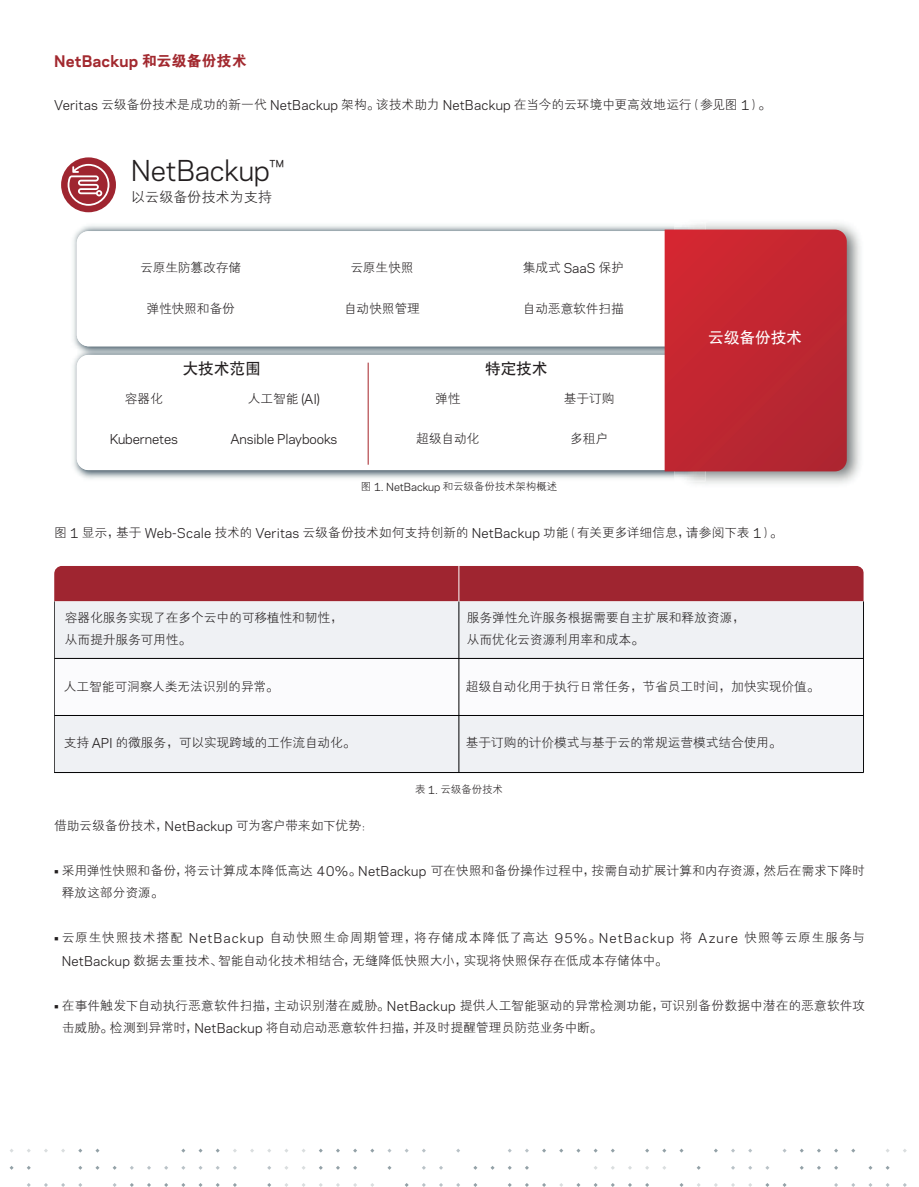
<style>
.page{position:relative;width:919px;height:1187px;background:#fff}
.page>*{position:absolute;margin:0;border:0;box-sizing:border-box;transform-origin:0 0}
.t1{font:27px "Polaris";letter-spacing:-.01em;color:#231f20}
.t2{font:15.75px "FZHTJW GB1 0";letter-spacing:-.01em;color:#231f20}
.t3{font:15.75px "FZHTJW GB1 0";letter-spacing:-.01em;color:#fff}
.t4{font:700 15px "Polaris";letter-spacing:.01em;color:#a2292f}
.t5{font:14.25px "FZXH1 JW GB1 0";letter-spacing:-.01em;color:#231f20}
.t6{font:12.75px/22.5px "FZXH1 JW GB1 0";letter-spacing:-.01em;color:#231f20}
.t7{font:12.75px/22.5px "FZXH1 JW GB1 0";letter-spacing:.025em;color:#231f20}
.t8{font:12.75px "Polaris";letter-spacing:-.01em;color:#231f20}
.t9{font:10.5px "FZXH1 JW GB1 0";letter-spacing:-.01em;color:#231f20}
.s1{font-family:"FZDHTJW GB1 0";font-weight:400}
.s2{font-family:"Polaris"}
</style>
<div class="page">
<img style="left:73px;top:225px;width:601px;height:254px">
<div style="left:77px;top:231px;width:614px;height:115px;background:#fff;border-radius:12px"></div>
<div style="left:77px;top:355px;width:614px;height:115px;background:#fff;border-radius:12px"></div>
<hr style="left:368px;top:362px;width:1px;height:102px;background:#a52227">
<img style="left:674px;top:223px;width:187px;height:261px">
<svg style="left:664px;top:229px;width:182px;height:242px;background:#c12732"></svg>
<div style="left:61px;top:157px;width:55px;height:55px;background:#9f2530;border-radius:50%"></div>
<svg style="left:68px;top:164px;width:41px;height:42px"></svg>
<div style="left:54px;top:566px;width:809px;height:35px;background:#9f2530"></div>
<svg style="left:54px;top:601px;width:809px;height:171px"></svg>
<hr style="left:54px;top:658px;width:405px;height:1px;background:#000001">
<hr style="left:459px;top:658px;width:404px;height:1px;background:#000001">
<hr style="left:54px;top:715px;width:405px;height:1px;background:#000001">
<hr style="left:459px;top:715px;width:404px;height:1px;background:#000001">
<hr style="left:54px;top:772px;width:405px;height:1px;background:#000001">
<hr style="left:459px;top:772px;width:404px;height:1px;background:#000001">
<hr style="left:458px;top:566px;width:1px;height:35px;background:#fff">
<svg style="left:645px;top:1148px;width:4px;height:4px"></svg>
<svg style="left:542px;top:1148px;width:4px;height:4px"></svg>
<svg style="left:353px;top:1148px;width:4px;height:4px"></svg>
<svg style="left:834px;top:1148px;width:4px;height:4px"></svg>
<p class="t4" style="left:54px;top:50px;width:194px">NetBackup <span class="s1">和云级备份技术</span></p>
<p class="t6" style="left:54px;top:94px;width:718px"><span class="s2">Veritas</span> 云级备份技术是成功的新一代 <span class="s2">NetBackup</span> 架构。该技术助力 <span class="s2">NetBackup</span> 在当今的云环境中更高效地运行（参见图 <span class="s2">1</span>）。</p>
<h1 class="t1" style="left:131px;top:150px;width:155px">NetBackup™</h1>
<p class="t5" style="left:131px;top:189px;width:143px">以云级备份技术为支持</p>
<p class="t6" style="left:140px;top:257px;width:103px">云原生防篡改存储</p>
<p class="t6" style="left:146px;top:297px;width:90px">弹性快照和备份</p>
<p class="t6" style="left:350px;top:257px;width:65px">云原生快照</p>
<p class="t6" style="left:344px;top:297px;width:77px">自动快照管理</p>
<p class="t6" style="left:522px;top:257px;width:103px">集成式 <span class="s2">SaaS</span> 保护</p>
<p class="t6" style="left:522px;top:297px;width:103px">自动恶意软件扫描</p>
<p class="t2" style="left:183px;top:360px;width:80px">大技术范围</p>
<p class="t2" style="left:485px;top:360px;width:64px">特定技术</p>
<p class="t6" style="left:125px;top:387px;width:39px">容器化</p>
<p class="t8" style="left:110px;top:429px;width:70px">Kubernetes</p>
<p class="t6" style="left:248px;top:387px;width:74px">人工智能 <span class="s2">(AI)</span></p>
<p class="t8" style="left:230px;top:429px;width:108px">Ansible Playbooks</p>
<p class="t6" style="left:435px;top:387px;width:27px">弹性</p>
<p class="t6" style="left:416px;top:428px;width:65px">超级自动化</p>
<p class="t6" style="left:564px;top:387px;width:52px">基于订购</p>
<p class="t6" style="left:570px;top:428px;width:39px">多租户</p>
<p class="t9" style="left:361px;top:481px;width:198px">图 <span class="s2">1. NetBackup</span> 和云级备份技术架构概述</p>
<p class="t3" style="left:708px;top:329px;width:95px">云级备份技术</p>
<p class="t6" style="left:54px;top:521px;width:730px">图 <span class="s2">1</span> 显示，基于 <span class="s2">Web-Scale</span> 技术的 <span class="s2">Veritas</span> 云级备份技术如何支持创新的 <span class="s2">NetBackup</span> 功能（有关更多详细信息，请参阅下表 <span class="s2">1</span>）。</p>
<p class="t6" style="left:65px;top:606px;width:279px">容器化服务实现了在多个云中的可移植性和韧性，从而提升服务可用性。</p>
<p class="t6" style="left:467px;top:606px;width:279px">服务弹性允许服务根据需要自主扩展和释放资源，从而优化云资源利用率和成本。</p>
<p class="t6" style="left:64px;top:675px;width:216px">人工智能可洞察人类无法识别的异常。</p>
<p class="t6" style="left:466px;top:675px;width:355px">超级自动化用于执行日常任务，节省员工时间，加快实现价值。</p>
<p class="t6" style="left:64px;top:732px;width:293px">支持 <span class="s2">API</span> 的微服务，可以实现跨域的工作流自动化。</p>
<p class="t6" style="left:466px;top:732px;width:317px">基于订购的计价模式与基于云的常规运营模式结合使用。</p>
<p class="t9" style="left:415px;top:783px;width:89px">表 <span class="s2">1.</span> 云级备份技术</p>
<p class="t6" style="left:54px;top:814px;width:320px">借助云级备份技术，<span class="s2">NetBackup</span> 可为客户带来如下优势：</p>
<p class="t6" style="left:62px;top:859px;width:804px;text-indent:-8px"><span class="s2">•</span> 采用弹性快照和备份，将云计算成本降低高达 <span class="s2">40%</span>。<span class="s2">NetBackup</span> 可在快照和备份操作过程中，按需自动扩展计算和内存资源，然后在需求下降时释放这部分资源。</p>
<p class="t7" style="left:62px;top:926px;width:804px;text-indent:-8px"><span class="s2">•</span> 云原生快照技术搭配 <span class="s2">NetBackup</span> 自动快照生命周期管理，将存储成本降低了高达 <span class="s2">95%</span>。<span class="s2">NetBackup</span> 将 <span class="s2">Azure</span> 快照等云原生服务与<br><span class="s2">NetBackup</span> 数据去重技术、智能自动化技术相结合，无缝降低快照大小，实现将快照保存在低成本存储体中。</p>
<p class="t6" style="left:62px;top:994px;width:804px;text-indent:-8px"><span class="s2">•</span> 在事件触发下自动执行恶意软件扫描，主动识别潜在威胁。<span class="s2">NetBackup</span> 提供人工智能驱动的异常检测功能，可识别备份数据中潜在的恶意软件攻击威胁。检测到异常时，<span class="s2">NetBackup</span> 将自动启动恶意软件扫描，并及时提醒管理员防范业务中断。</p>
</div>
